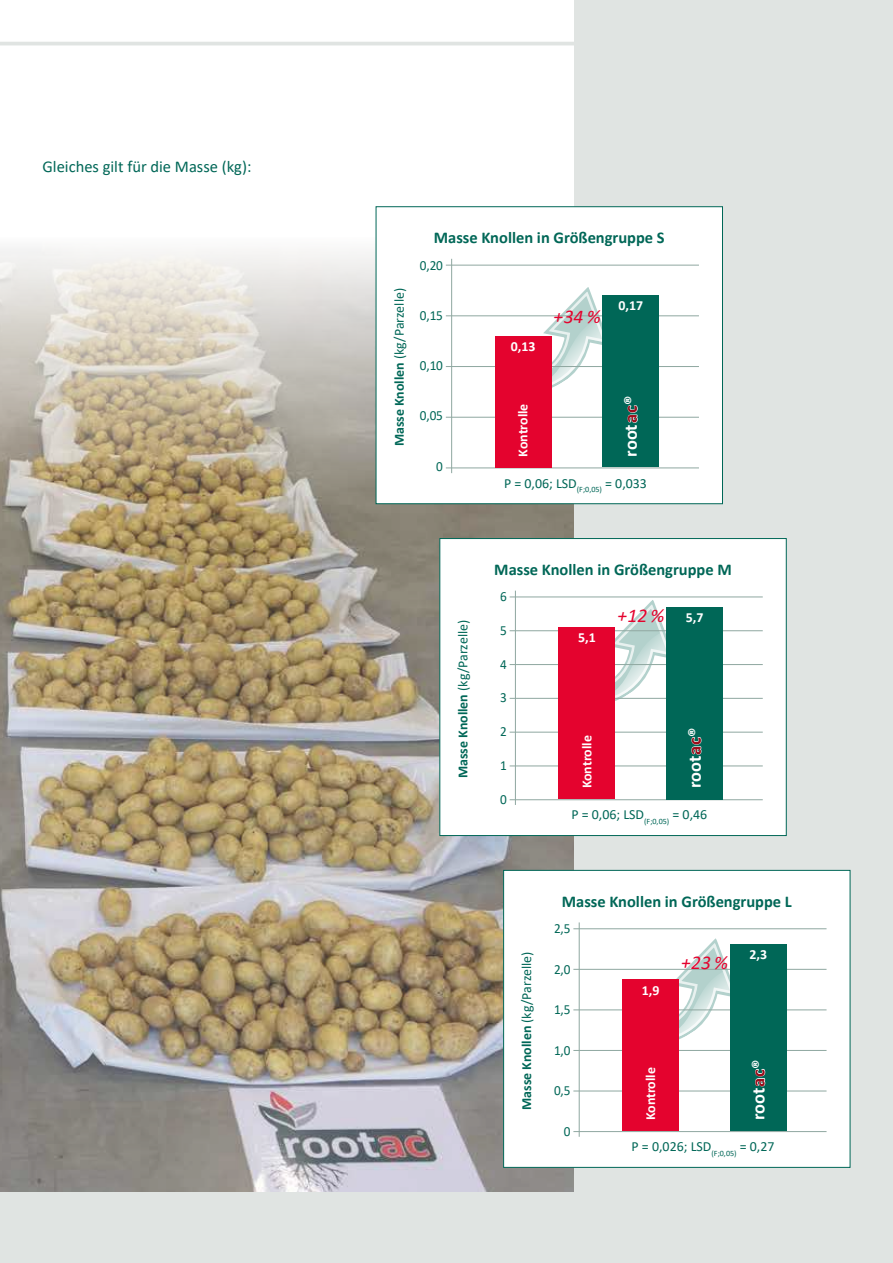
<style>
.page{position:relative;width:893px;height:1263px;background:#fff}
.page>*{position:absolute;margin:0;border:0;box-sizing:border-box;transform-origin:0 0}
.t1{font:italic 19.5px "Calibri";color:#e4032e}
.t2{font:700 18.45px "Calibri";color:#fff}
.t3{font:700 16.5px "Calibri";color:#006757}
.t4{font:16.5px "Calibri";color:#006757}
.t5{font:13.95px "Calibri";color:#006757}
.t6{font:700 13.95px "Calibri";color:#fff}
.t7{font:13.95px "Calibri";color:#006757;scale:.95 1}
.s1{font-weight:700}
</style>
<div class="page">
<img style="left:0;top:237px;width:574px;height:956px">
<div style="left:574px;top:0;width:319px;height:1263px;background:#e0e4e2"></div>
<hr style="left:0;top:42px;width:580px;height:3px;background:#e0e4e2">
<div style="left:0;top:1193px;width:583px;height:70px;background:#e0e4e2"></div>
<div style="left:376px;top:206px;width:347px;height:298px;background:#fff;border:1px solid #006757"></div>
<svg style="left:474px;top:287px;width:128px;height:101px"></svg>
<hr style="left:446px;top:265px;width:253px;height:1px;background:#91a9a2">
<hr style="left:446px;top:366px;width:253px;height:1px;background:#91a9a2">
<hr style="left:446px;top:417px;width:253px;height:1px;background:#91a9a2">
<hr style="left:446px;top:467px;width:253px;height:1px;background:#91a9a2">
<hr style="left:446px;top:315px;width:253px;height:1px;background:#91a9a2">
<div style="left:602px;top:295px;width:57px;height:172px;background:#006757"></div>
<div style="left:495px;top:336px;width:57px;height:131px;background:#e4032e"></div>
<hr style="left:451px;top:259px;width:1px;height:214px;background:#91a9a2">
<div style="left:439px;top:538px;width:348px;height:298px;background:#fff;border:1px solid #006757"></div>
<svg style="left:539px;top:600px;width:127px;height:101px"></svg>
<hr style="left:510px;top:765px;width:253px;height:1px;background:#91a9a2">
<hr style="left:510px;top:630px;width:253px;height:1px;background:#91a9a2">
<hr style="left:510px;top:596px;width:253px;height:1px;background:#91a9a2">
<hr style="left:510px;top:698px;width:253px;height:1px;background:#91a9a2">
<hr style="left:510px;top:732px;width:253px;height:1px;background:#91a9a2">
<hr style="left:510px;top:799px;width:253px;height:1px;background:#91a9a2">
<hr style="left:510px;top:664px;width:253px;height:1px;background:#91a9a2">
<div style="left:666px;top:607px;width:57px;height:192px;background:#006757"></div>
<div style="left:558px;top:627px;width:57px;height:172px;background:#e4032e"></div>
<hr style="left:515px;top:591px;width:1px;height:214px;background:#91a9a2">
<div style="left:503px;top:870px;width:347px;height:298px;background:#fff;border:1px solid #006757"></div>
<svg style="left:602px;top:938px;width:150px;height:102px"></svg>
<hr style="left:573px;top:969px;width:253px;height:1px;background:#91a9a2">
<hr style="left:573px;top:928px;width:253px;height:1px;background:#91a9a2">
<hr style="left:573px;top:1050px;width:253px;height:1px;background:#91a9a2">
<hr style="left:573px;top:1090px;width:253px;height:1px;background:#91a9a2">
<hr style="left:573px;top:1131px;width:253px;height:1px;background:#91a9a2">
<hr style="left:573px;top:1009px;width:253px;height:1px;background:#91a9a2">
<div style="left:730px;top:945px;width:57px;height:186px;background:#006757"></div>
<div style="left:622px;top:980px;width:57px;height:151px;background:#e4032e"></div>
<hr style="left:579px;top:922px;width:1px;height:215px;background:#91a9a2">
<p class="t4" style="left:43px;top:155px;width:210px">Gleiches gilt für die Masse (kg):</p>
<p class="t5" style="left:389px;top:446px;width:160px;rotate:-90deg"><span class="s1">Masse Knollen</span> (kg/Parzelle)</p>
<p class="t3" style="left:434px;top:226px;width:232px">Masse Knollen in Größengruppe S</p>
<p class="t7" style="left:420px;top:255px;width:26px">0,20</p>
<p class="t7" style="left:420px;top:305px;width:26px">0,15</p>
<p class="t7" style="left:420px;top:356px;width:26px">0,10</p>
<p class="t7" style="left:420px;top:406px;width:26px">0,05</p>
<p class="t7" style="left:436px;top:456px;width:9px">0</p>
<p class="t6" style="left:511px;top:336px;width:26px">0,13</p>
<h1 class="t1" style="left:554px;top:303px;width:48px">+ 34 %</h1>
<p class="t6" style="left:618px;top:296px;width:26px">0,17</p>
<p class="t6" style="left:513px;top:457px;width:55px;rotate:-90deg">Kontrolle</p>
<h2 class="t2" style="left:618px;top:457px;width:62px;rotate:-90deg">rootac®</h2>
<p class="t5" style="left:504px;top:473px;width:144px">P = 0,06; LSD<sub>(F;0,05)</sub> = 0,033</p>
<p class="t5" style="left:453px;top:778px;width:160px;rotate:-90deg"><span class="s1">Masse Knollen</span> (kg/Parzelle)</p>
<p class="t3" style="left:494px;top:558px;width:239px">Masse Knollen in Größengruppe M</p>
<p class="t7" style="left:500px;top:587px;width:9px">6</p>
<p class="t7" style="left:500px;top:621px;width:9px">5</p>
<p class="t7" style="left:500px;top:654px;width:9px">4</p>
<p class="t7" style="left:500px;top:688px;width:9px">3</p>
<p class="t7" style="left:500px;top:722px;width:9px">2</p>
<p class="t7" style="left:500px;top:755px;width:9px">1</p>
<p class="t7" style="left:500px;top:789px;width:9px">0</p>
<p class="t6" style="left:578px;top:628px;width:19px">5,1</p>
<h1 class="t1" style="left:617px;top:601px;width:48px">+ 12 %</h1>
<p class="t6" style="left:686px;top:607px;width:19px">5,7</p>
<p class="t6" style="left:577px;top:788px;width:55px;rotate:-90deg">Kontrolle</p>
<h2 class="t2" style="left:682px;top:788px;width:62px;rotate:-90deg">rootac®</h2>
<p class="t5" style="left:571px;top:805px;width:137px">P = 0,06; LSD<sub>(F;0,05)</sub> = 0,46</p>
<p class="t5" style="left:517px;top:1110px;width:160px;rotate:-90deg"><span class="s1">Masse Knollen</span> (kg/Parzelle)</p>
<p class="t3" style="left:562px;top:890px;width:232px">Masse Knollen in Größengruppe L</p>
<p class="t7" style="left:554px;top:919px;width:19px">2,5</p>
<p class="t7" style="left:554px;top:959px;width:19px">2,0</p>
<p class="t7" style="left:554px;top:1000px;width:19px">1,5</p>
<p class="t7" style="left:554px;top:1040px;width:19px">1,0</p>
<p class="t7" style="left:554px;top:1081px;width:19px">0,5</p>
<p class="t7" style="left:564px;top:1121px;width:9px">0</p>
<p class="t6" style="left:642px;top:980px;width:19px">1,9</p>
<h1 class="t1" style="left:681px;top:949px;width:48px">+ 23 %</h1>
<p class="t6" style="left:750px;top:945px;width:19px">2,3</p>
<p class="t6" style="left:641px;top:1120px;width:55px;rotate:-90deg">Kontrolle</p>
<h2 class="t2" style="left:745px;top:1120px;width:62px;rotate:-90deg">rootac®</h2>
<p class="t5" style="left:632px;top:1137px;width:144px">P = 0,026; LSD<sub>(F;0,05)</sub> = 0,27</p>
</div>
